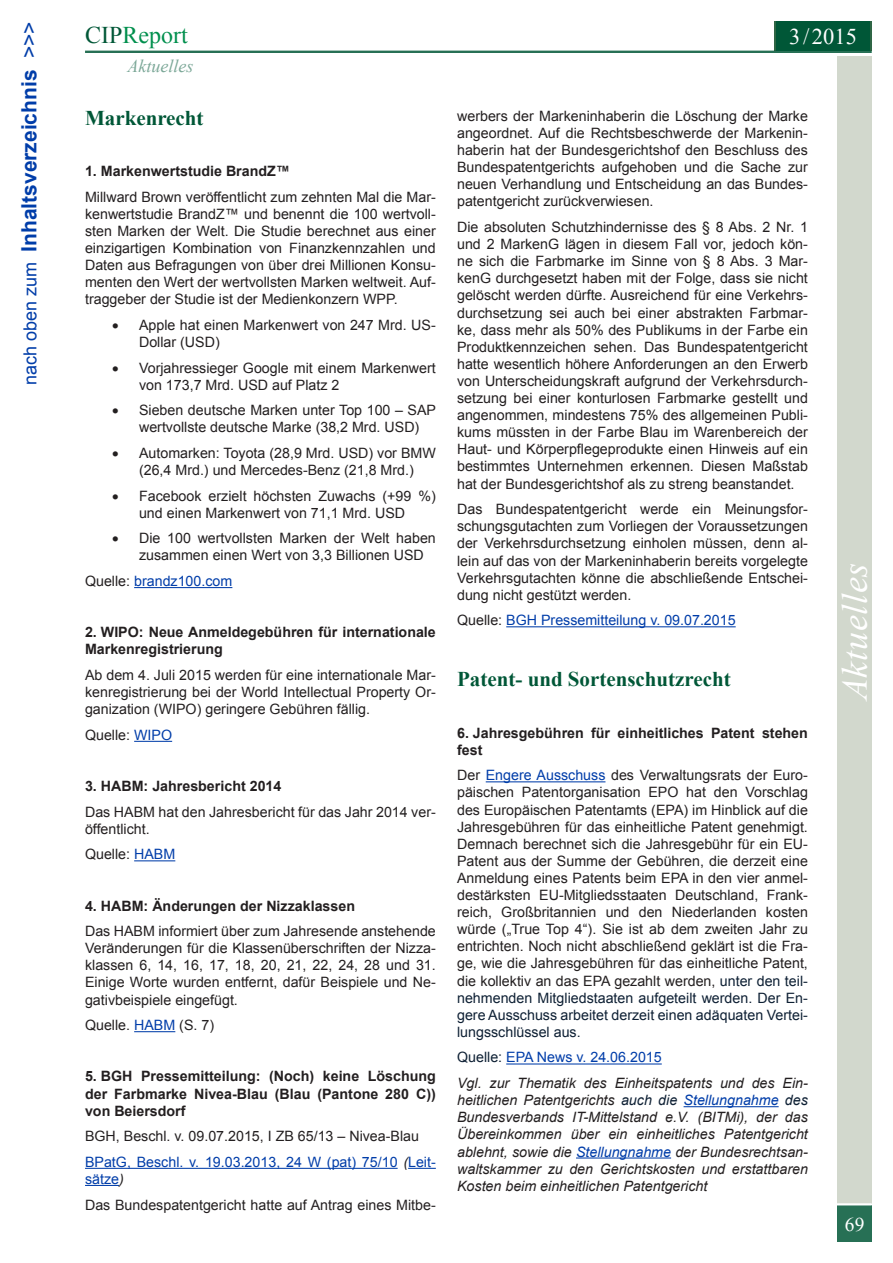
<style>
.page{position:relative;width:893px;height:1263px;background:#fff}
.page>*{position:absolute;margin:0;border:0;box-sizing:border-box;transform-origin:0 0}
.t1{font:italic 36px "Times New Roman";color:#fff}
.t2{font:24px "Times New Roman";color:#008f4d}
.t3{font:22.5px "Times New Roman";color:#fff}
.Aktuelles_Bereichsüb{font:700 21px "Times New Roman";color:#005737}
.t4{font:700 21px "Arial";color:#003da9}
.t5{font:19.5px "Times New Roman";color:#fff}
.t6{font:italic 18px "Times New Roman";color:#7ca898}
.CIPReport_4{font:14.25px/17.1px "Arial";color:#231f20;text-align:justify}
.t7{font:italic 14.25px/17.1px "Arial";color:#231f20;text-align:justify}
.Beitragstitel{font:700 14.25px/17.1px "Arial";color:#231f20}
.t8{font:14.25px/17.1px "Arial";color:#003da9}
.s1{font-weight:400;font-size:18px}
.s2{font-weight:400}
.s3{color:#005737}
.s4{color:#231f20}
.s5{color:#003da9}
.s6{font-style:italic;color:#231f20}
.s7{color:#0e2034}
</style>
<div class="page">
<div style="left:838px;top:56px;width:34px;height:1147px;background:#d2d8cd"></div>
<div style="left:838px;top:1205px;width:34px;height:37px;background:#277055"></div>
<hr style="left:85px;top:51px;width:787px;height:2px;background:#005737">
<div style="left:774px;top:21px;width:98px;height:30px;background:#2f6645"></div>
<div style="left:776px;top:21px;width:94px;height:30px;background:#005737"></div>
<hr style="left:134px;top:587px;width:98px;height:1px;background:#003da9">
<hr style="left:134px;top:741px;width:38px;height:1px;background:#003da9">
<hr style="left:134px;top:860px;width:41px;height:1px;background:#003da9">
<hr style="left:134px;top:1031px;width:41px;height:1px;background:#003da9">
<hr style="left:85px;top:1168px;width:313px;height:1px;background:#003da9">
<svg style="left:408px;top:1168px;width:28px;height:1px"></svg>
<hr style="left:85px;top:1185px;width:34px;height:1px;background:#003da9">
<hr style="left:506px;top:626px;width:230px;height:1px;background:#003da9">
<hr style="left:486px;top:781px;width:119px;height:1px;background:#003da9">
<hr style="left:506px;top:1063px;width:156px;height:1px;background:#003da9">
<hr style="left:684px;top:1106px;width:95px;height:1px;background:#003da9">
<hr style="left:576px;top:1157px;width:95px;height:1px;background:#003da9">
<p class="t4" style="left:15px;top:385px;width:365px;rotate:-90deg"><span class="s1">nach oben zum</span> Inhaltsverzeichnis <span class="s2">&gt;&gt;&gt;</span></p>
<p class="t2" style="left:85px;top:19px;width:104px"><span class="s3">CIP</span>Report</p>
<p class="t6" style="left:128px;top:54px;width:67px">Aktuelles</p>
<p class="Aktuelles_Bereichsüb" style="left:85px;top:103px;width:120px">Markenrecht</p>
<p class="Beitragstitel" style="left:85px;top:163px;width:207px">1. Markenwertstudie BrandZ™</p>
<p class="CIPReport_4" style="left:85px;top:188px;width:352px">Millward Brown veröffentlicht zum zehnten Mal die Mar&shy;kenwertstudie BrandZ™ und benennt die 100 wertvoll&shy;sten Marken der Welt. Die Studie berechnet aus einer einzigartigen Kombination von Finanzkennzahlen und Daten aus Befragungen von über drei Millionen Konsu&shy;menten den Wert der wertvollsten Marken weltweit. Auf&shy;traggeber der Studie ist der Medienkonzern WPP.</p>
<p class="CIPReport_4" style="left:139px;top:316px;width:298px;text-indent:-27px">• Apple hat einen Markenwert von 247 Mrd. US-<br>Dollar (USD)</p>
<p class="CIPReport_4" style="left:139px;top:359px;width:298px;text-indent:-27px">• Vorjahressieger Google mit einem Markenwert von 173,7 Mrd. USD auf Platz 2</p>
<p class="CIPReport_4" style="left:139px;top:402px;width:299px;text-indent:-27px">• Sieben deutsche Marken unter Top 100 – SAP wertvollste deutsche Marke (38,2 Mrd. USD)</p>
<p class="CIPReport_4" style="left:112px;top:444px;width:325px;text-align:center">• Automarken: Toyota (28,9 Mrd. USD) vor BMW (26,4 Mrd.) und Mercedes-Benz (21,8 Mrd.)</p>
<p class="CIPReport_4" style="left:112px;top:487px;width:325px;text-align:center">• Facebook erzielt höchsten Zuwachs (+99 %) und einen Markenwert von 71,1 Mrd. USD</p>
<p class="CIPReport_4" style="left:139px;top:530px;width:298px;text-indent:-27px">• Die 100 wertvollsten Marken der Welt haben zusammen einen Wert von 3,3 Billionen USD</p>
<p class="t8" style="left:85px;top:573px;width:149px"><span class="s4">Quelle:</span> brandz100.com</p>
<p class="Beitragstitel" style="left:85px;top:624px;width:352px">2. WIPO: Neue Anmeldegebühren für internationale<br>Markenregistrierung</p>
<p class="CIPReport_4" style="left:85px;top:667px;width:352px">Ab dem 4. Juli 2015 werden für eine internationale Mar&shy;kenregistrierung bei der World Intellectual Property Or&shy;ganization (WIPO) geringere Gebühren fällig.</p>
<p class="CIPReport_4" style="left:85px;top:726px;width:89px">Quelle: <span class="s5">WIPO</span></p>
<p class="Beitragstitel" style="left:85px;top:778px;width:198px">3. HABM: Jahresbericht 2014</p>
<p class="CIPReport_4" style="left:85px;top:803px;width:352px">Das HABM hat den Jahresbericht für das Jahr 2014 ver&shy;öffentlicht.</p>
<p class="CIPReport_4" style="left:85px;top:846px;width:92px">Quelle: <span class="s5">HABM</span></p>
<p class="Beitragstitel" style="left:85px;top:897px;width:272px">4. HABM: Änderungen der Nizzaklassen</p>
<p class="CIPReport_4" style="left:85px;top:923px;width:352px">Das HABM informiert über zum Jahresende anstehende Veränderungen für die Klassenüberschriften der Nizza&shy;klassen 6, 14, 16, 17, 18, 20, 21, 22, 24, 28 und 31.<br>Einige Worte wurden entfernt, dafür Beispiele und Ne&shy;gativbeispiele eingefügt.</p>
<p class="CIPReport_4" style="left:85px;top:1017px;width:131px">Quelle. <span class="s5">HABM</span> (S. 7)</p>
<p class="Beitragstitel" style="left:85px;top:1068px;width:352px;text-align:justify">5. BGH Pressemitteilung: (Noch) keine Löschung der Farbmarke Nivea-Blau (Blau (Pantone 280 C)) von Beiersdorf</p>
<p class="CIPReport_4" style="left:85px;top:1128px;width:335px">BGH, Beschl. v. 09.07.2015, I ZB 65/13 – Nivea-Blau</p>
<p class="t8" style="left:85px;top:1153px;width:352px">BPatG, Beschl. v. 19.03.2013, 24 W (pat) 75/10 <span class="s6">(</span>Leit&shy;sätze<span class="s6">)</span></p>
<p class="CIPReport_4" style="left:85px;top:1196px;width:352px">Das Bundespatentgericht hatte auf Antrag eines Mitbe-</p>
<p class="t3" style="left:789px;top:21px;width:69px">3/2015</p>
<p class="CIPReport_4" style="left:457px;top:108px;width:352px">werbers der Markeninhaberin die Löschung der Marke angeordnet. Auf die Rechtsbeschwerde der Markenin&shy;haberin hat der Bundesgerichtshof den Beschluss des Bundespatentgerichts aufgehoben und die Sache zur neuen Verhandlung und Entscheidung an das Bundes&shy;patentgericht zurückverwiesen.</p>
<p class="CIPReport_4" style="left:457px;top:219px;width:352px">Die absoluten Schutzhindernisse des § 8 Abs. 2 Nr. 1 und 2 MarkenG lägen in diesem Fall vor, jedoch kön&shy;ne sich die Farbmarke im Sinne von § 8 Abs. 3 Mar&shy;kenG durchgesetzt haben mit der Folge, dass sie nicht gelöscht werden dürfte. Ausreichend für eine Verkehrs&shy;durchsetzung sei auch bei einer abstrakten Farbmar&shy;ke, dass mehr als 50% des Publikums in der Farbe ein Produktkennzeichen sehen. Das Bundespatentgericht hatte wesentlich höhere Anforderungen an den Erwerb von Unterscheidungskraft aufgrund der Verkehrsdurch&shy;setzung bei einer konturlosen Farbmarke gestellt und angenommen, mindestens 75% des allgemeinen Publi&shy;kums müssten in der Farbe Blau im Warenbereich der Haut- und Körperpflegeprodukte einen Hinweis auf ein bestimmtes Unternehmen erkennen. Diesen Maßstab hat der Bundesgerichtshof als zu streng beanstandet.</p>
<p class="CIPReport_4" style="left:457px;top:501px;width:352px">Das Bundespatentgericht werde ein Meinungsfor&shy;schungsgutachten zum Vorliegen der Voraussetzungen der Verkehrsdurchsetzung einholen müssen, denn al&shy;lein auf das von der Markeninhaberin bereits vorgelegte Verkehrsgutachten könne die abschließende Entschei&shy;dung nicht gestützt werden.</p>
<p class="t8" style="left:457px;top:612px;width:280px"><span class="s4">Quelle:</span> BGH Pressemitteilung v. 09.07.2015</p>
<p class="Aktuelles_Bereichsüb" style="left:457px;top:664px;width:275px">Patent- und Sortenschutzrecht</p>
<p class="Beitragstitel" style="left:457px;top:724px;width:352px">6. Jahresgebühren für einheitliches Patent stehen fest</p>
<p class="CIPReport_4" style="left:457px;top:767px;width:352px">Der <span class="s5">Engere Ausschuss</span> des Verwaltungsrats der Euro&shy;päischen Patentorganisation EPO hat den Vorschlag des Europäischen Patentamts (EPA) im Hinblick auf die Jahresgebühren für das einheitliche Patent genehmigt.<br>Demnach berechnet sich die Jahresgebühr für ein EU-Patent aus der Summe der Gebühren, die derzeit eine Anmeldung eines Patents beim EPA in den vier anmel&shy;destärksten EU-Mitgliedsstaaten Deutschland, Frank&shy;reich, Großbritannien und den Niederlanden kosten würde („True Top 4“). Sie ist ab dem zweiten Jahr zu entrichten. Noch nicht abschließend geklärt ist die Fra&shy;ge, wie die Jahresgebühren für das einheitliche Patent, die kollektiv an das EPA gezahlt werden, <span class="s7">unter den teil&shy;nehmenden Mitgliedstaaten aufgeteilt werden. Der En&shy;gere Ausschuss arbeitet derzeit einen adäquaten Vertei&shy;lungsschlüssel aus.</span></p>
<p class="t8" style="left:457px;top:1049px;width:206px"><span class="s7">Quelle:</span> EPA News v. 24.06.2015</p>
<p class="t7" style="left:457px;top:1075px;width:352px">Vgl. zur Thematik des Einheitspatents und des Ein&shy;heitlichen Patentgerichts <span class="s7">auch die</span> <span class="s5">Stellungnahme</span> <span class="s7">des </span>Bundesverbands IT-Mittelstand e.V. (BITMi), der das Übereinkommen über ein einheitliches Patentgericht ablehnt, sowie die <span class="s5">Stellungnahme</span> der Bundesrechtsan&shy;waltskammer zu den Gerichtskosten und erstattbaren Kosten beim einheitlichen Patentgericht</p>
<p class="t1" style="left:830px;top:700px;width:140px;rotate:-90deg">Aktuelles</p>
<p class="t5" style="left:845px;top:1211px;width:21px">69</p>
</div>
